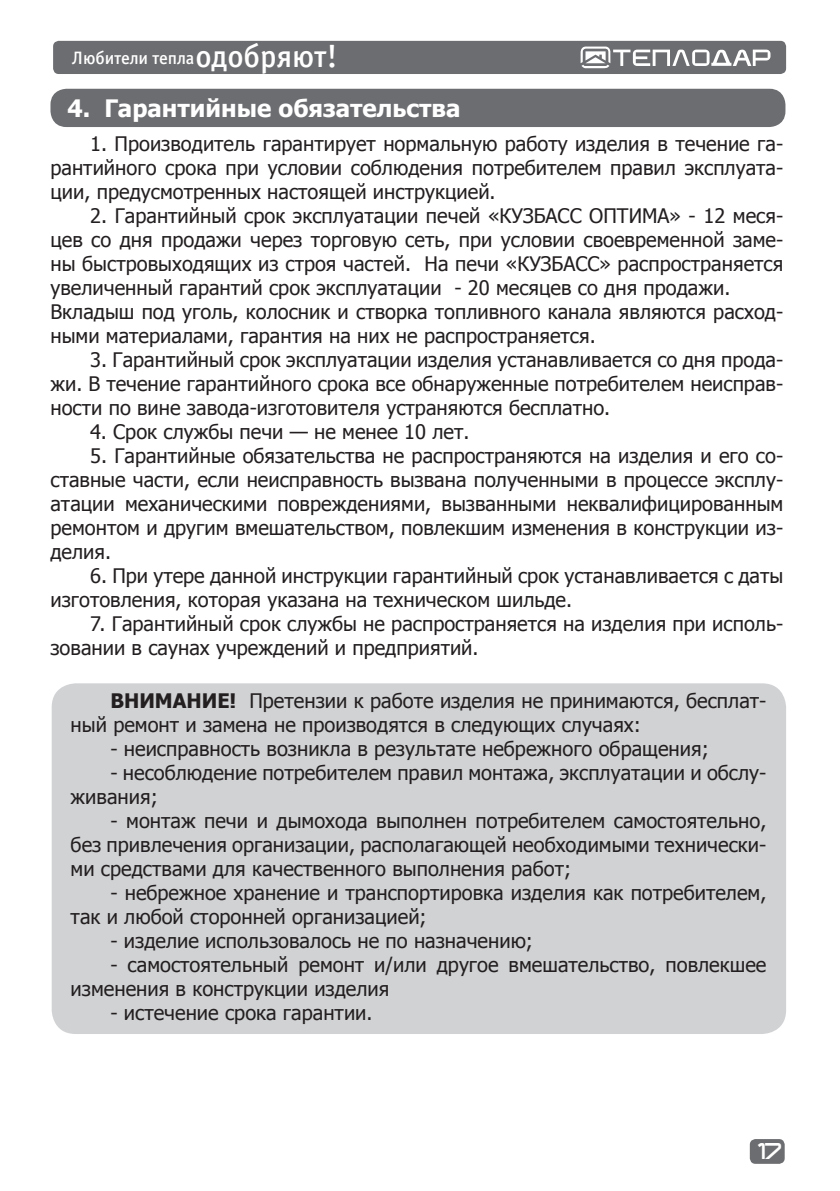
<style>
.page{position:relative;width:840px;height:1191px;background:#fff}
.page>*{position:absolute;margin:0;border:0;box-sizing:border-box;transform-origin:0 0}
.t1{font:700 24px "Tahoma";color:#fff}
.t2{font:20px/24px "Tahoma";color:#231f20}
.t3{font:18px "Officina Sans Medium C";letter-spacing:-.005em;color:#fff}
.t4{font:16px "teplodar";color:#fff}
.s1{font-size:32px}
.s2{font-weight:700}
</style>
<div class="page">
<div style="left:749px;top:1139px;width:35px;height:24px;background:#6c6d70;border-radius:6px"></div>
<div style="left:53px;top:41px;width:732px;height:33px;background:#6c6d70;border-radius:6px"></div>
<svg style="left:580px;top:46px;width:190px;height:22px"></svg>
<div style="left:52px;top:683px;width:733px;height:351px;background:#d1d2d4;border-radius:24px"></div>
<div style="left:50px;top:89px;width:735px;height:38px;background:#6c6d70;border-radius:16px"></div>
<p class="t3" style="left:72px;top:48px;width:267px">Любители тепла<span class="s1">одобряют!</span></p>
<p class="t1" style="left:67px;top:91px;width:394px">4. Гарантийные обязательства</p>
<p class="t2" style="left:50px;top:131px;width:734px;text-align:justify;text-indent:40px">1. Производитель гарантирует нормальную работу изделия в течение га&shy;рантийного срока при условии соблюдения потребителем правил эксплуата&shy;ции, предусмотренных настоящей инструкцией.</p>
<p class="t2" style="left:50px;top:203px;width:734px;text-indent:40px">2. Гарантийный срок эксплуатации печей «КУЗБАСС ОПТИМА» - 12 меся&shy;цев со дня продажи через торговую сеть, при условии своевременной заме&shy;ны быстровыходящих из строя частей. На печи «КУЗБАСС» распространяется увеличенный гарантий срок эксплуатации - 20 месяцев со дня продажи.<br>Вкладыш под уголь, колосник и створка топливного канала являются расход&shy;ными материалами, гарантия на них не распространяется.</p>
<p class="t2" style="left:50px;top:347px;width:734px;text-align:justify;text-indent:40px">3. Гарантийный срок эксплуатации изделия устанавливается со дня прода&shy;жи. В течение гарантийного срока все обнаруженные потребителем неисправ&shy;ности по вине завода-изготовителя устраняются бесплатно.</p>
<p class="t2" style="left:90px;top:419px;width:380px">4. Срок службы печи — не менее 10 лет.</p>
<p class="t2" style="left:50px;top:443px;width:734px;text-align:justify;text-indent:40px">5. Гарантийные обязательства не распространяются на изделия и его со&shy;ставные части, если неисправность вызвана полученными в процессе эксплу&shy;атации механическими повреждениями, вызванными неквалифицированным ремонтом и другим вмешательством, повлекшим изменения в конструкции из&shy;делия.</p>
<p class="t2" style="left:50px;top:563px;width:734px;text-indent:40px">6. При утере данной инструкции гарантийный срок устанавливается с даты изготовления, которая указана на техническом шильде.</p>
<p class="t2" style="left:50px;top:611px;width:734px;text-indent:40px">7. Гарантийный срок службы не распространяется на изделия при исполь&shy;зовании в саунах учреждений и предприятий.</p>
<p class="t2" style="left:71px;top:688px;width:697px;text-indent:40px"><span class="s2">ВНИМАНИЕ!</span> Претензии к работе изделия не принимаются, бесплат&shy;ный ремонт и замена не производятся в следующих случаях:</p>
<p class="t2" style="left:110px;top:736px;width:599px">- неисправность возникла в результате небрежного обращения;</p>
<p class="t2" style="left:71px;top:760px;width:697px;text-indent:40px">- несоблюдение потребителем правил монтажа, эксплуатации и обслу&shy;живания;</p>
<p class="t2" style="left:71px;top:808px;width:697px;text-align:justify;text-indent:40px">- монтаж печи и дымохода выполнен потребителем самостоятельно, без привлечения организации, располагающей необходимыми технически&shy;ми средствами для качественного выполнения работ;</p>
<p class="t2" style="left:71px;top:880px;width:697px;text-indent:40px">- небрежное хранение и транспортировка изделия как потребителем, так и любой сторонней организацией;</p>
<p class="t2" style="left:110px;top:928px;width:424px">- изделие использовалось не по назначению;</p>
<p class="t2" style="left:71px;top:952px;width:696px;text-indent:40px">- самостоятельный ремонт и/или другое вмешательство, повлекшее изменения в конструкции изделия</p>
<p class="t2" style="left:110px;top:1000px;width:263px">- истечение срока гарантии.</p>
<p class="t4" style="left:753px;top:1144px;width:29px">17</p>
</div>
